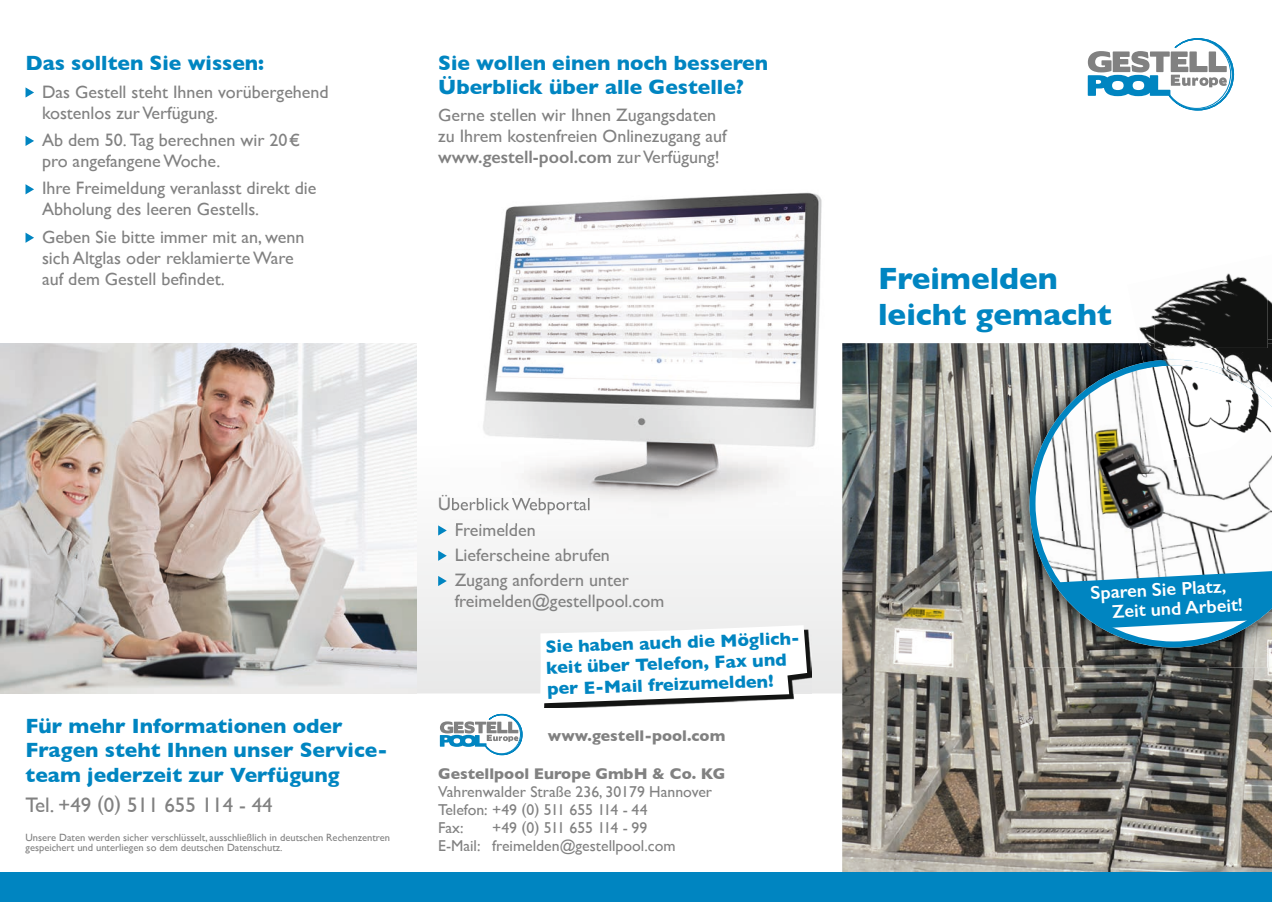
<style>
.page{position:relative;width:1272px;height:902px;background:#fff}
.page>*{position:absolute;margin:0;border:0;box-sizing:border-box;transform-origin:0 0}
.t1{font:700 31.35px/36px "Gill Sans";color:#0085c1}
.t2{font:700 21px/24px "Gill Sans";color:#0085c1}
.t3{font:21px "Gill Sans";color:#818181}
.t4{font:600 18.6px/19.5px "Gill Sans";color:#fff}
.t5{font:18px/21px "Gill Sans";color:#818181}
.t6{font:700 18px/21px "Gill Sans";color:#0085c1}
.t7{font:15.75px/18px "Gill Sans";color:#818181}
.t8{font:700 15.75px "Gill Sans";color:#818181}
.t9{font:10.5px/10.5px "Gill Sans";color:#818181}
.s1{font-weight:600}
</style>
<div class="page">
<div style="left:417px;top:535px;width:425px;height:158px;background:#f1f1f1"></div>
<div style="left:439px;top:495px;width:11px;height:19px;background:#f9f9f9"></div>
<img style="left:842px;top:343px;width:429px;height:529px">
<img style="left:544px;top:629px;width:267px;height:79px">
<svg style="left:540px;top:625px;width:267px;height:78px"></svg>
<img style="left:0;top:343px;width:417px;height:350px">
<div style="left:0;top:872px;width:1271px;height:29px;background:#0085c1"></div>
<svg style="left:1087px;top:38px;width:147px;height:73px"></svg>
<svg style="left:440px;top:714px;width:82px;height:41px"></svg>
<svg style="left:438px;top:525px;width:80px;height:10px"></svg>
<svg style="left:438px;top:550px;width:9px;height:10px"></svg>
<svg style="left:438px;top:576px;width:9px;height:10px"></svg>
<img style="left:483px;top:192px;width:339px;height:323px">
<img style="left:452px;top:495px;width:137px;height:19px">
<img style="left:456px;top:523px;width:62px;height:2px">
<svg style="left:26px;top:87px;width:8px;height:11px"></svg>
<svg style="left:26px;top:136px;width:8px;height:10px"></svg>
<svg style="left:26px;top:184px;width:8px;height:10px"></svg>
<svg style="left:26px;top:233px;width:8px;height:10px"></svg>
<img style="left:1146px;top:339px;width:125px;height:4px">
<img style="left:1009px;top:343px;width:105px;height:92px">
<img style="left:1114px;top:343px;width:25px;height:16px">
<img style="left:1009px;top:435px;width:52px;height:232px">
<img style="left:1061px;top:647px;width:53px;height:20px">
<img style="left:1219px;top:647px;width:52px;height:20px">
<img style="left:1114px;top:647px;width:105px;height:20px">
<svg style="left:1029px;top:359px;width:242px;height:288px;fill:#f5f5f5"></svg>
<img style="left:1139px;top:298px;width:132px;height:41px">
<img style="left:1139px;top:343px;width:132px;height:55px">
<img style="left:1144px;top:407px;width:127px;height:55px">
<img style="left:1143px;top:359px;width:128px;height:48px">
<img style="left:1154px;top:273px;width:113px;height:75px">
<svg style="left:1053px;top:569px;width:218px;height:59px;background:#3193c0"></svg>
<p class="t2" style="left:26px;top:50px;width:240px">Das sollten Sie wissen:</p>
<p class="t5" style="left:42px;top:81px;width:288px">Das Gestell steht Ihnen vorübergehend kostenlos zur Verfügung.</p>
<p class="t5" style="left:42px;top:129px;width:259px">Ab dem 50. Tag berechnen wir 20 € pro angefangene Woche.</p>
<p class="t5" style="left:42px;top:177px;width:276px">Ihre Freimeldung veranlasst direkt die<br>Abholung des leeren Gestells.</p>
<p class="t5" style="left:42px;top:226px;width:264px">Geben Sie bitte immer mit an, wenn sich Altglas oder reklamierte Ware auf dem Gestell befindet.</p>
<p class="t2" style="left:438px;top:50px;width:331px">Sie wollen einen noch besseren<br>Überblick über alle Gestelle?</p>
<p class="t5" style="left:438px;top:104px;width:290px">Gerne stellen wir Ihnen Zugangsdaten zu Ihrem kostenfreien Onlinezugang auf <span class="s1">www.gestell-pool.com</span> zur Verfügung!</p>
<p class="t2" style="left:26px;top:713px;width:363px">Für mehr Informationen oder<br>Fragen steht Ihnen unser Service&shy;team jederzeit zur Verfügung</p>
<p class="t3" style="left:26px;top:792px;width:249px">Tel. +49 (0) 511 655 114 - 44</p>
<p class="t9" style="left:26px;top:831px;width:366px">Unsere Daten werden sicher verschlüsselt, ausschließlich in deutschen Rechenzentren gespeichert und unterliegen so dem deutschen Datenschutz.</p>
<p class="t5" style="left:454px;top:516px;width:176px;line-height:25.2px">Freimelden<br>Lieferscheine abrufen<br>Zugang anfordern unter</p>
<p class="t5" style="left:454px;top:590px;width:211px">freimelden@gestellpool.com</p>
<p class="t6" style="left:545px;top:635px;width:256px;rotate:-2deg">Sie haben auch die Möglich&shy;keit über Telefon, Fax und per E-Mail freizumelden!</p>
<p class="t8" style="left:548px;top:723px;width:179px">www.gestell-pool.com</p>
<p class="t8" style="left:438px;top:761px;width:289px">Gestellpool Europe GmbH &amp; Co. KG</p>
<p class="t7" style="left:438px;top:782px;width:275px">Vahrenwalder Straße 236, 30179 Hannover<br>Telefon: +49 (0) 511 655 114 - 44<br>Fax:</p>
<p class="t7" style="left:438px;top:818px;width:239px;text-indent:54px">+49 (0) 511 655 114 - 99<br>E-Mail: freimelden@gestellpool.com</p>
<h1 class="t1" style="left:878px;top:259px;width:235px">Freimelden leicht gemacht</h1>
<p class="t4" style="left:1110px;top:582px;width:132px;text-indent:-21px;rotate:-3deg">Sparen Sie Platz,<br>Zeit und Arbeit!</p>
</div>
